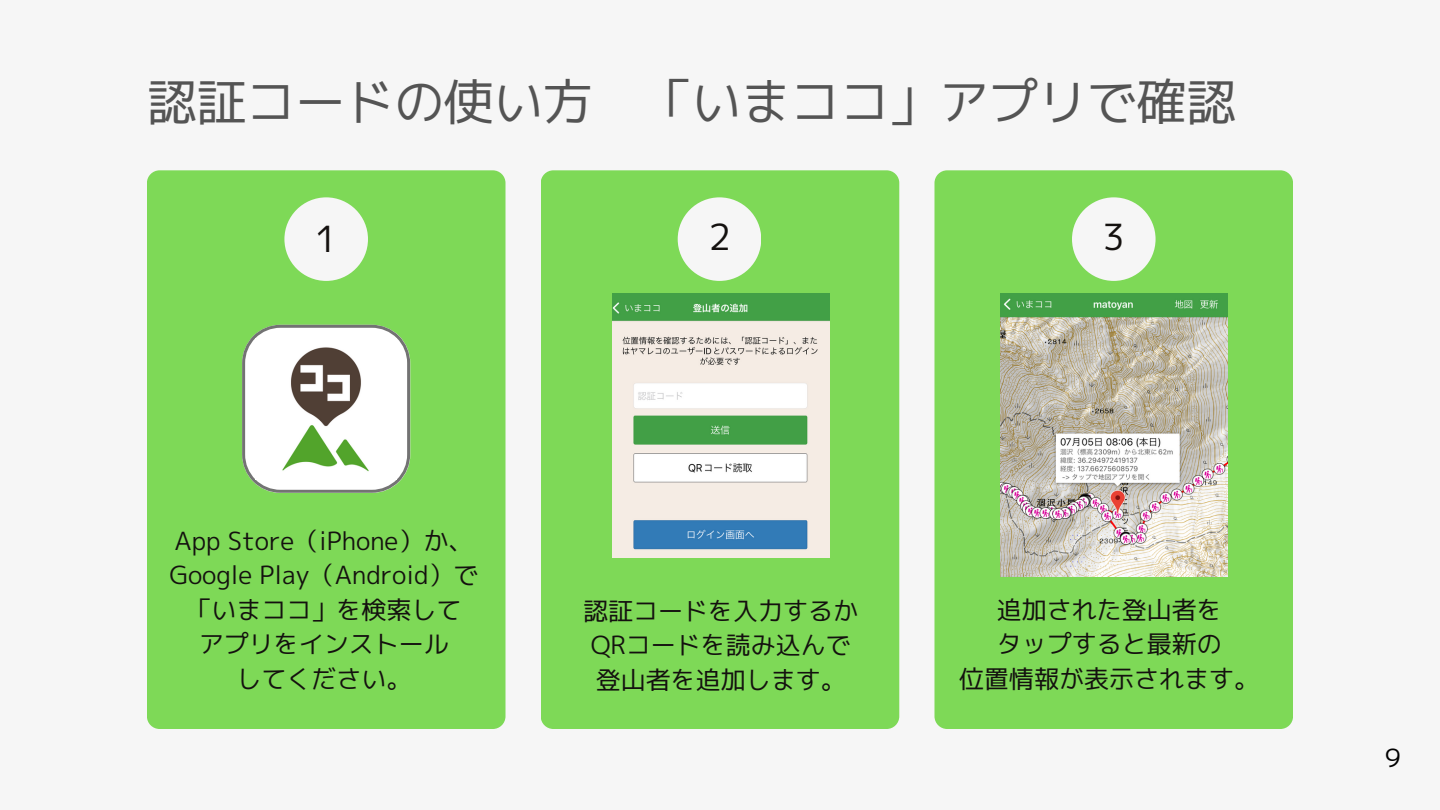
<style>
.page{position:relative;width:1440px;height:810px;background:#f6f6f6}
.page>*{position:absolute;margin:0;border:0;box-sizing:border-box;transform-origin:0 0}
.t1{font:50px "mplus 1 p regular";letter-spacing:-.01em;color:#545454}
.t2{font:36px "mplus 1 p regular";color:#14110f}
.t3{font:25px "mplus 1 p regular";color:#14110f}
.t4{font:25px "mplus 1 p regular";color:#000}
</style>
<div class="page">
<div style="left:147px;top:170px;width:359px;height:559px;background:#7ed957;border-radius:13px"></div>
<svg style="left:242px;top:325px;width:168px;height:168px;background:#cedbc8"></svg>
<img style="left:256px;top:339px;width:141px;height:141px">
<div style="left:284px;top:197px;width:84px;height:84px;background:#f6f6f6;border-radius:50%"></div>
<div style="left:541px;top:170px;width:358px;height:559px;background:#7ed957;border-radius:13px"></div>
<div style="left:678px;top:197px;width:83px;height:84px;background:#f6f6f6;border-radius:50%"></div>
<div style="left:934px;top:170px;width:359px;height:559px;background:#7ed957;border-radius:13px"></div>
<div style="left:1072px;top:197px;width:84px;height:84px;background:#f6f6f6;border-radius:50%"></div>
<img style="left:612px;top:293px;width:218px;height:264px">
<img style="left:1001px;top:293px;width:226px;height:284px">
<p class="t1" style="left:147px;top:66px;width:1091px">認証コードの使い方 「いまココ」アプリで確認</p>
<p class="t2" style="left:315px;top:214px;width:24px">1</p>
<p class="t2" style="left:709px;top:211px;width:24px">2</p>
<p class="t2" style="left:1103px;top:211px;width:24px">3</p>
<p class="t3" style="left:174px;top:523px;width:300px">App Store（iPhone）か、</p>
<p class="t3" style="left:169px;top:557px;width:311px">Google Play（Android）で</p>
<p class="t3" style="left:186px;top:592px;width:276px">「いまココ」を検索して</p>
<p class="t3" style="left:199px;top:626px;width:251px">アプリをインストール</p>
<p class="t3" style="left:236px;top:661px;width:176px">してください。</p>
<p class="t3" style="left:583px;top:593px;width:276px">認証コードを入力するか</p>
<p class="t3" style="left:591px;top:627px;width:262px">QRコードを読み込んで</p>
<p class="t3" style="left:596px;top:662px;width:251px">登山者を追加します。</p>
<p class="t3" style="left:997px;top:592px;width:226px">追加された登山者を</p>
<p class="t3" style="left:997px;top:626px;width:226px">タップすると最新の</p>
<p class="t3" style="left:959px;top:661px;width:301px">位置情報が表示されます。</p>
<p class="t4" style="left:1380px;top:740px;width:26px">９</p>
</div>
